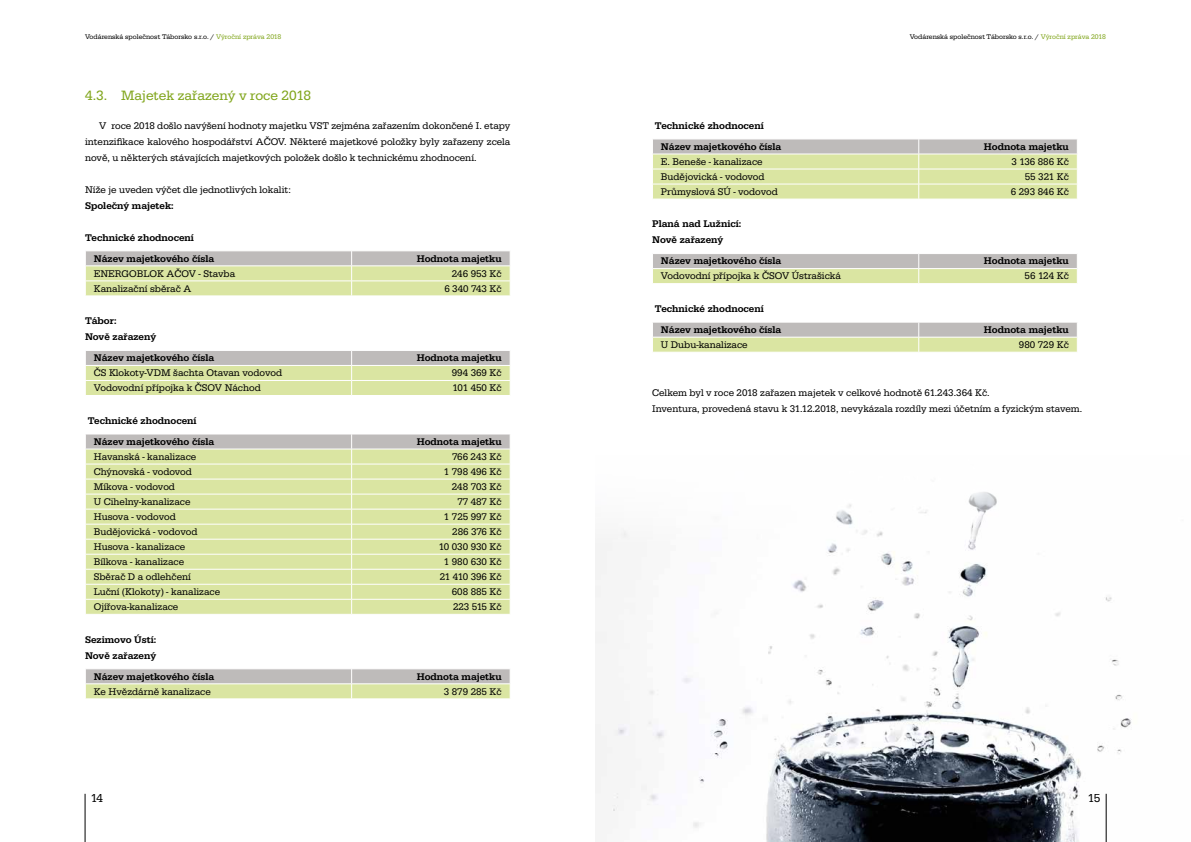
<style>
.page{position:relative;width:1191px;height:842px;background:#fff}
.page>*{position:absolute;margin:0;border:0;box-sizing:border-box;transform-origin:0 0}
.t1{font:14px "Serifa DOT";color:#80a51b}
.t2{font:12px "Serifa DOT";color:#000}
.t3{font:10px/16px "Serifa DOT";color:#000;text-align:justify}
.t4{font:500 10px/21.2px "Serifa DOT";color:#000}
.t5{font:10px "Serifa DOT";letter-spacing:-.02em;color:#000}
.t6{font:7px "Serifa DOT";color:#000}
.s1{color:#80a51b}
</style>
<div class="page">
<img style="left:595px;top:492px;width:536px;height:350px">
<svg style="left:85px;top:251px;width:425px;height:45px;background:#d3d9af"></svg>
<svg style="left:85px;top:351px;width:425px;height:44px;background:#d2d9ae"></svg>
<svg style="left:85px;top:434px;width:425px;height:180px;background:#dae3aa"></svg>
<svg style="left:85px;top:669px;width:425px;height:30px;background:#cfd3b3"></svg>
<svg style="left:653px;top:139px;width:424px;height:60px;background:#d5dcad"></svg>
<svg style="left:653px;top:254px;width:424px;height:29px;background:#cdd1b1"></svg>
<svg style="left:653px;top:322px;width:424px;height:30px;background:#cfd3b3"></svg>
<hr style="left:85px;top:794px;width:1px;height:48px;background:#000">
<hr style="left:1106px;top:794px;width:1px;height:48px;background:#000">
<p class="t6" style="left:85px;top:32px;width:198px">Vodárenská společnost Táborsko s.r.o. / <span class="s1">Výroční zpráva 2018</span></p>
<p class="t6" style="left:909px;top:32px;width:198px">Vodárenská společnost Táborsko s.r.o. / <span class="s1">Výroční zpráva 2018</span></p>
<h1 class="t1" style="left:85px;top:88px;width:227px">4.3. Majetek zařazený v roce 2018</h1>
<p class="t3" style="left:85px;top:117px;width:427px;text-indent:14px">V roce 2018 došlo navýšení hodnoty majetku VST zejména zařazením dokončené I. etapy intenzifikace kalového hospodářství AČOV. Některé majetkové položky byly zařazeny zcela nově, u některých stávajících majetkových položek došlo k technickému zhodnocení.</p>
<p class="t3" style="left:85px;top:181px;width:207px">Níže je uveden výčet dle jednotlivých lokalit:</p>
<p class="t4" style="left:85px;top:195px;width:90px">Společný majetek:</p>
<p class="t4" style="left:94px;top:227px;width:122px;text-indent:-9px">Technické zhodnocení<br>Název majetkového čísla</p>
<p class="t4" style="left:417px;top:248px;width:86px">Hodnota majetku</p>
<p class="t3" style="left:94px;top:265px;width:143px">ENERGOBLOK AČOV - Stavba</p>
<p class="t3" style="left:452px;top:265px;width:51px">246 953 Kč</p>
<p class="t3" style="left:94px;top:280px;width:99px">Kanalizační sběrač A</p>
<p class="t3" style="left:444px;top:280px;width:59px">6 340 743 Kč</p>
<p class="t4" style="left:85px;top:313px;width:73px;line-height:16px">Tábor:<br>Nově zařazený</p>
<p class="t4" style="left:94px;top:347px;width:122px">Název majetkového čísla</p>
<p class="t4" style="left:417px;top:347px;width:86px">Hodnota majetku</p>
<p class="t3" style="left:94px;top:365px;width:190px">ČS Klokoty-VDM šachta Otavan vodovod</p>
<p class="t3" style="left:452px;top:365px;width:51px">994 369 Kč</p>
<p class="t3" style="left:94px;top:380px;width:168px">Vodovodní přípojka k ČSOV Náchod</p>
<p class="t3" style="left:452px;top:380px;width:51px">101 450 Kč</p>
<p class="t4" style="left:94px;top:410px;width:122px;text-indent:-6px">Technické zhodnocení<br>Název majetkového čísla</p>
<p class="t4" style="left:417px;top:431px;width:86px">Hodnota majetku</p>
<p class="t3" style="left:94px;top:449px;width:104px">Havanská - kanalizace</p>
<p class="t3" style="left:452px;top:449px;width:51px">766 243 Kč</p>
<p class="t3" style="left:94px;top:464px;width:100px">Chýnovská - vodovod</p>
<p class="t3" style="left:444px;top:464px;width:59px">1 798 496 Kč</p>
<p class="t3" style="left:94px;top:479px;width:83px">Míkova - vodovod</p>
<p class="t3" style="left:452px;top:479px;width:51px">248 703 Kč</p>
<p class="t3" style="left:94px;top:494px;width:98px">U Cihelny-kanalizace</p>
<p class="t3" style="left:457px;top:494px;width:46px">77 487 Kč</p>
<p class="t3" style="left:94px;top:509px;width:83px">Husova - vodovod</p>
<p class="t3" style="left:444px;top:509px;width:59px">1 725 997 Kč</p>
<p class="t3" style="left:94px;top:524px;width:105px">Budějovická - vodovod</p>
<p class="t3" style="left:452px;top:524px;width:51px">286 376 Kč</p>
<p class="t3" style="left:94px;top:539px;width:93px">Husova - kanalizace</p>
<p class="t3" style="left:439px;top:539px;width:64px">10 030 930 Kč</p>
<p class="t3" style="left:94px;top:554px;width:92px">Bílkova - kanalizace</p>
<p class="t3" style="left:444px;top:554px;width:59px">1 980 630 Kč</p>
<p class="t3" style="left:94px;top:569px;width:99px">Sběrač D a odlehčení</p>
<p class="t5" style="left:440px;top:571px;width:63px">21 410 396 Kč</p>
<p class="t3" style="left:94px;top:584px;width:128px">Luční (Klokoty) - kanalizace</p>
<p class="t3" style="left:452px;top:584px;width:51px">608 885 Kč</p>
<p class="t3" style="left:94px;top:599px;width:86px">Ojířova-kanalizace</p>
<p class="t3" style="left:453px;top:599px;width:50px">223 515 Kč</p>
<p class="t4" style="left:85px;top:631px;width:73px;line-height:16px">Sezimovo Ústí:<br>Nově zařazený</p>
<p class="t4" style="left:94px;top:666px;width:122px">Název majetkového čísla</p>
<p class="t4" style="left:417px;top:666px;width:86px">Hodnota majetku</p>
<p class="t3" style="left:94px;top:683px;width:118px">Ke Hvězdárně kanalizace</p>
<p class="t3" style="left:444px;top:683px;width:59px">3 879 285 Kč</p>
<p class="t4" style="left:661px;top:115px;width:122px;text-indent:-6px">Technické zhodnocení<br>Název majetkového čísla</p>
<p class="t4" style="left:984px;top:136px;width:86px">Hodnota majetku</p>
<p class="t3" style="left:661px;top:154px;width:103px">E. Beneše - kanalizace</p>
<p class="t3" style="left:1011px;top:154px;width:59px">3 136 886 Kč</p>
<p class="t3" style="left:661px;top:169px;width:105px">Budějovická - vodovod</p>
<p class="t3" style="left:1024px;top:169px;width:45px">55 321 Kč</p>
<p class="t3" style="left:661px;top:184px;width:118px">Průmyslová SÚ - vodovod</p>
<p class="t3" style="left:1010px;top:184px;width:59px">6 293 846 Kč</p>
<p class="t4" style="left:652px;top:216px;width:90px;line-height:16px">Planá nad Lužnicí:<br>Nově zařazený</p>
<p class="t4" style="left:661px;top:251px;width:122px">Název majetkového čísla</p>
<p class="t4" style="left:984px;top:251px;width:86px">Hodnota majetku</p>
<p class="t3" style="left:661px;top:268px;width:181px">Vodovodní přípojka k ČSOV Ústrašická</p>
<p class="t3" style="left:1024px;top:268px;width:46px">56 124 Kč</p>
<p class="t4" style="left:661px;top:298px;width:122px;text-indent:-6px">Technické zhodnocení<br>Název majetkového čísla</p>
<p class="t4" style="left:984px;top:319px;width:86px">Hodnota majetku</p>
<p class="t3" style="left:661px;top:337px;width:88px">U Dubu-kanalizace</p>
<p class="t3" style="left:1019px;top:337px;width:51px">980 729 Kč</p>
<p class="t3" style="left:652px;top:385px;width:431px">Celkem byl v roce 2018 zařazen majetek v celkové hodnotě 61.243.364 Kč.<br>Inventura, provedená stavu k 31.12.2018, nevykázala rozdíly mezi účetním a fyzickým stavem.</p>
<p class="t2" style="left:91px;top:791px;width:14px">14</p>
<p class="t2" style="left:1087px;top:791px;width:14px">15</p>
</div>
